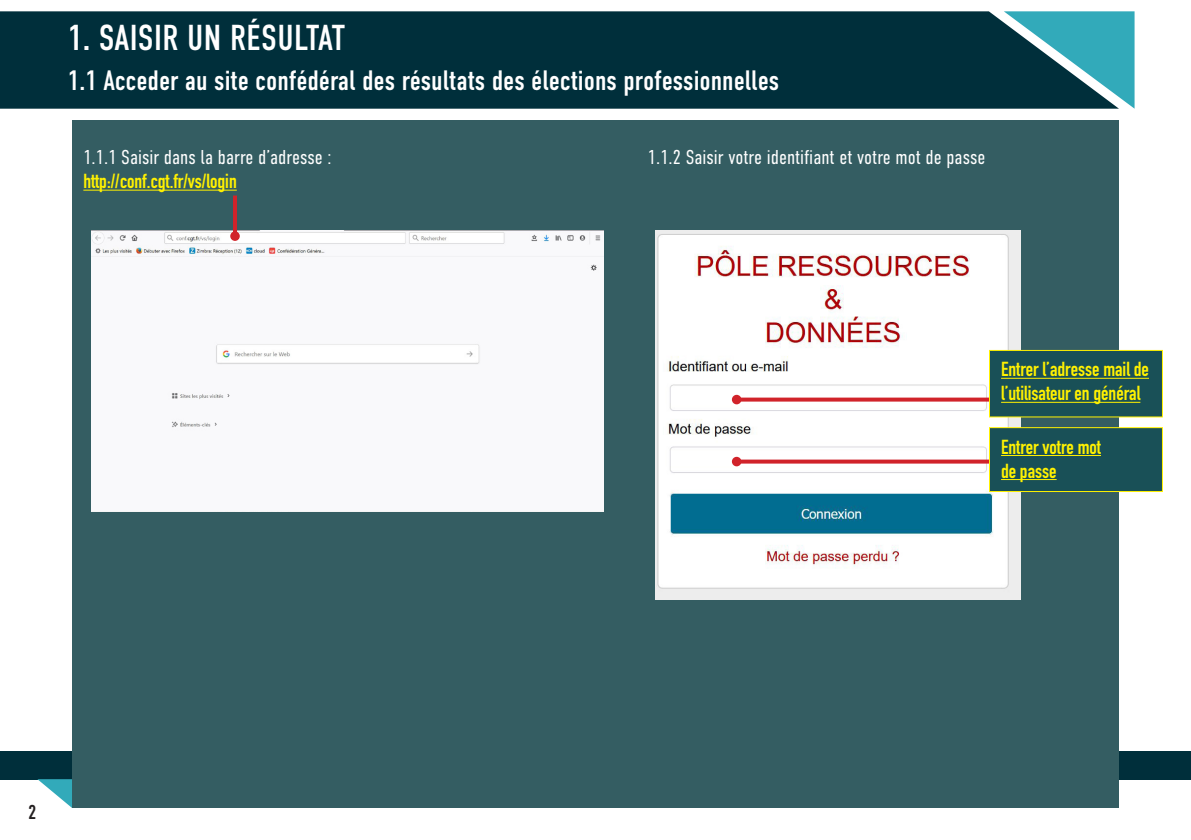
<style>
.page{position:relative;width:1191px;height:840px;background:#fff}
.page>*{position:absolute;margin:0;border:0;box-sizing:border-box;transform-origin:0 0}
._1{font:36px "DIN Condensed";letter-spacing:.01em;color:#fff}
._2{font:28px "DIN Condensed";color:#fff}
._3{font:300 20px/24px "DIN Condensed";color:#fff}
._3-2{font:700 20px/24px "DIN Condensed";color:#fff101}
.t1{font:20px "DIN Condensed";color:#231f20}
.s1{font-weight:700;color:#fff101}
</style>
<div class="page">
<div style="left:0;top:750px;width:1191px;height:28px;background:#002f3b"></div>
<div style="left:72px;top:120px;width:1047px;height:687px;background:#345d62"></div>
<svg style="left:37px;top:778px;width:35px;height:29px"></svg>
<div style="left:0;top:11px;width:1003px;height:98px;background:#002f3b"></div>
<svg style="left:1003px;top:11px;width:131px;height:98px;background:#368390"></svg>
<hr style="left:83px;top:189px;width:154px;height:1px;background:#fff101">
<div style="left:91px;top:230px;width:512px;height:281px;background:#f9f9fb"></div>
<img style="left:656px;top:230px;width:364px;height:369px">
<svg style="left:741px;top:397px;width:248px;height:4px"></svg>
<div style="left:733px;top:395px;width:7px;height:8px;background:#d1232a;border-radius:50%"></div>
<div style="left:732px;top:394px;width:9px;height:10px;border:2px solid #d1232a;border-radius:50%"></div>
<hr style="left:233px;top:195px;width:4px;height:41px;background:#d1232a">
<div style="left:231px;top:232px;width:8px;height:8px;background:#d1232a;border-radius:50%"></div>
<div style="left:230px;top:231px;width:10px;height:10px;border:2px solid #d1232a;border-radius:50%"></div>
<svg style="left:741px;top:459px;width:248px;height:4px"></svg>
<div style="left:733px;top:457px;width:7px;height:8px;background:#d1232a;border-radius:50%"></div>
<div style="left:732px;top:456px;width:9px;height:10px;border:2px solid #d1232a;border-radius:50%"></div>
<div style="left:989px;top:350px;width:173px;height:66px;background:#195057"></div>
<hr style="left:1001px;top:377px;width:148px;height:1px;background:#fff101">
<hr style="left:1001px;top:401px;width:139px;height:1px;background:#fff101">
<div style="left:989px;top:350px;width:173px;height:67px;border:1px solid #fff101"></div>
<div style="left:989px;top:427px;width:173px;height:64px;background:#195057"></div>
<hr style="left:1001px;top:454px;width:100px;height:1px;background:#fff101">
<hr style="left:1001px;top:478px;width:55px;height:1px;background:#fff101">
<div style="left:989px;top:427px;width:173px;height:64px;border:1px solid #fff101"></div>
<p class="_1" style="left:68px;top:18px;width:279px">1. SAISIR UN RÉSULTAT</p>
<p class="_2" style="left:68px;top:64px;width:713px">1.1 Acceder au site confédéral des résultats des élections professionnelles</p>
<p class="_3" style="left:83px;top:145px;width:250px">1.1.1 Saisir dans la barre d’adresse : <span class="s1">http://conf.cgt.fr/vs/login</span></p>
<p class="_3" style="left:648px;top:145px;width:339px">1.1.2 Saisir votre identifiant et votre mot de passe</p>
<p class="_3-2" style="left:1001px;top:357px;width:149px">Entrer l’adresse mail de l’utilisateur en général</p>
<p class="_3-2" style="left:1001px;top:434px;width:101px">Entrer votre mot de passe</p>
<p class="t1" style="left:28px;top:800px;width:10px">2</p>
</div>
